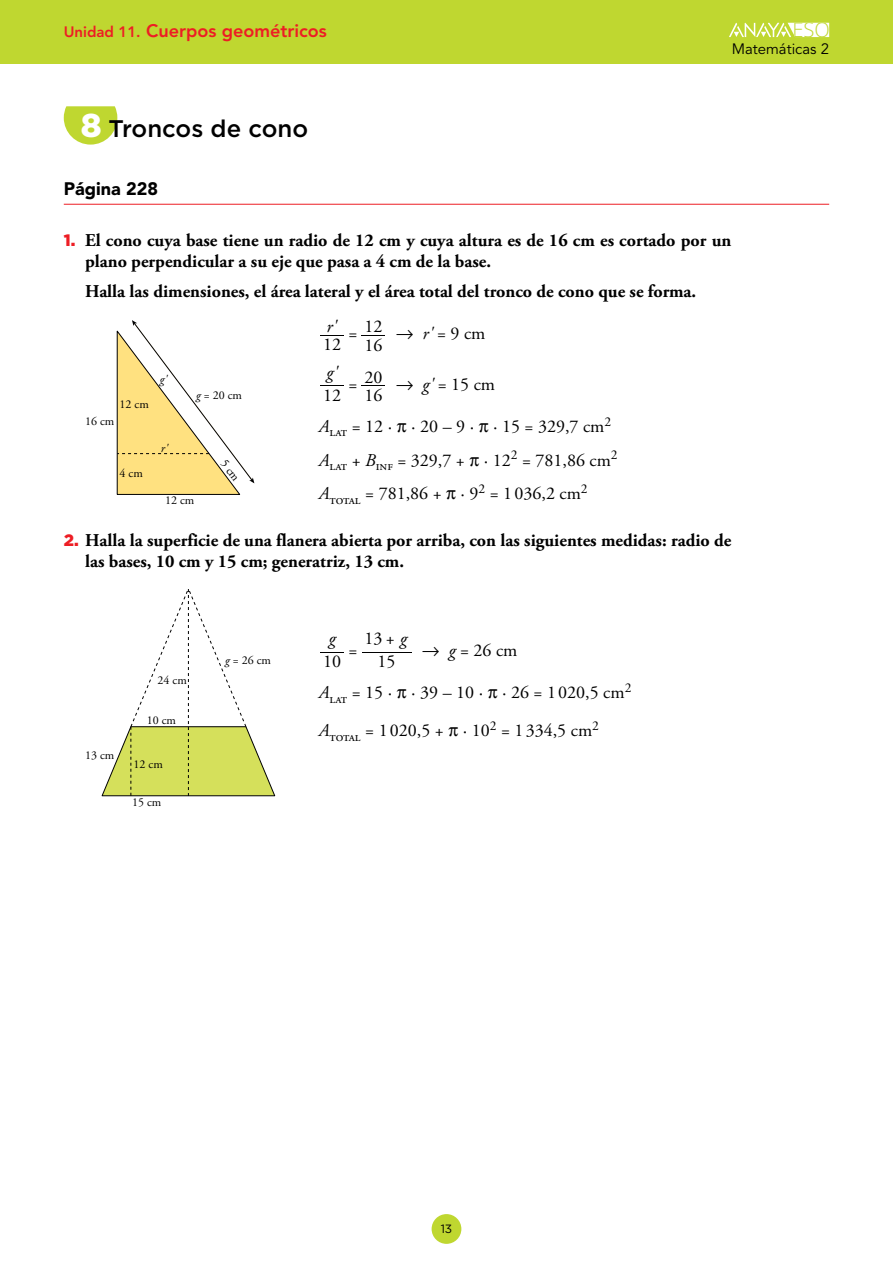
<style>
.page{position:relative;width:893px;height:1263px;background:#fff}
.page>*{position:absolute;margin:0;border:0;box-sizing:border-box;transform-origin:0 0}
.t1{font:500 24px "Gotham";color:#000}
.t2{font:300 20.25px "Open Sans";color:#bfd730}
.acti_TextoActiSangra{font:700 18px/21px "Adobe Garamond Pro";color:#000}
.Soluciones_sangrado{font:18px "Adobe Garamond Pro";color:#000}
.t3{font:800 18px "Avenir LT Std";color:#ed1d24}
.nuclPagina{font:900 18px "Avenir LT Std";color:#000}
.t4{font:italic 18px/18.3px "Adobe Garamond Pro";color:#000}
.t5{font:15px "Avenir LT Std";color:#000}
.t6{font:12px "Adobe Garamond Pro";color:#000}
.t7{font:italic 12px "Adobe Garamond Pro";color:#000}
.t8{font:12px "Gotham";color:#000}
.s1{font-size:15px}
.s2{font-weight:900;font-size:33px;color:#fff}
.s3{font-family:"Gotham";font-weight:900;font-size:16.5px;color:#ed1d24}
.s4{font-style:normal}
.s5{font-style:italic}
</style>
<div class="page">
<div style="left:0;top:0;width:893px;height:64px;background:#bfd730"></div>
<svg style="left:729px;top:22px;width:100px;height:15px"></svg>
<div style="left:432px;top:1214px;width:29px;height:30px;background:#bfd730;border-radius:50%"></div>
<hr style="left:64px;top:204px;width:765px;height:1px;background:#ed1d24">
<svg style="left:64px;top:106px;width:53px;height:39px"></svg>
<svg style="left:321px;top:335px;width:23px;height:1px"></svg>
<svg style="left:362px;top:335px;width:23px;height:1px"></svg>
<svg style="left:321px;top:652px;width:23px;height:1px"></svg>
<hr style="left:362px;top:652px;width:49px;height:1px;background:#000">
<svg style="left:101px;top:589px;width:174px;height:207px"></svg>
<svg style="left:116px;top:320px;width:138px;height:175px"></svg>
<p class="t3" style="left:64px;top:20px;width:264px"><span class="s1">Unidad 11.</span> Cuerpos geométricos</p>
<p class="t2" style="left:792px;top:16px;width:39px">ESO</p>
<p class="t5" style="left:732px;top:40px;width:99px">Matemáticas 2</p>
<p class="t1" style="left:81px;top:113px;width:229px"><span class="s2">8</span> Troncos de cono</p>
<p class="nuclPagina" style="left:64px;top:178px;width:96px">Página 228</p>
<p class="acti_TextoActiSangra" style="left:85px;top:230px;width:648px;text-indent:-21px"><span class="s3">1.</span> El cono cuya base tiene un radio de 12 cm y cuya altura es de 16 cm es cortado por un plano perpendicular a su eje que pasa a 4 cm de la base.</p>
<p class="acti_TextoActiSangra" style="left:85px;top:281px;width:613px">Halla las dimensiones, el área lateral y el área total del tronco de cono que se forma.</p>
<p class="t4" style="left:323px;top:317px;width:19px">r'<br><span class="s4">12</span></p>
<p class="Soluciones_sangrado" style="left:364px;top:316px;width:19px">12</p>
<p class="Soluciones_sangrado" style="left:348px;top:322px;width:10px">=</p>
<p class="Soluciones_sangrado" style="left:396px;top:322px;width:91px">→ <span class="s5">r'</span>=9cm</p>
<p class="Soluciones_sangrado" style="left:364px;top:334px;width:19px">16</p>
<p class="t6" style="left:120px;top:397px;width:31px">12 cm</p>
<p class="t6" style="left:85px;top:414px;width:31px">16 cm</p>
<p class="t6" style="left:120px;top:466px;width:25px">4 cm</p>
<p class="t7" style="left:160px;top:372px;width:9px">g'</p>
<p class="t7" style="left:161px;top:441px;width:8px">r'</p>
<p class="t6" style="left:196px;top:388px;width:47px"><span class="s5">g</span> = 20 cm</p>
<p class="t4" style="left:323px;top:361px;width:19px;line-height:23px">g'<br><span class="s4">12</span></p>
<p class="Soluciones_sangrado" style="left:364px;top:366px;width:19px">20</p>
<p class="Soluciones_sangrado" style="left:348px;top:373px;width:10px">=</p>
<p class="Soluciones_sangrado" style="left:396px;top:373px;width:101px">→ <span class="s5">g'</span> = 15 cm</p>
<p class="Soluciones_sangrado" style="left:319px;top:415px;width:294px"><span class="s5">A</span><sub>lat</sub>=12· ·20–9· ·15=329,7cm<sup>2</sup></p>
<p class="Soluciones_sangrado" style="left:319px;top:449px;width:300px"><span class="s5">A</span><sub>lat</sub> + <span class="s5">B</span><sub>inf</sub> = 329,7 + · 12<sup>2</sup> = 781,86 cm<sup>2</sup></p>
<p class="Soluciones_sangrado" style="left:364px;top:385px;width:19px">16</p>
<p class="Soluciones_sangrado" style="left:319px;top:483px;width:270px"><span class="s5">A</span><sub>total</sub> = 781,86 + · 9<sup>2</sup> = 1036,2 cm<sup>2</sup></p>
<p class="acti_TextoActiSangra" style="left:85px;top:530px;width:648px;text-indent:-21px"><span class="s3">2.</span> Halla la superficie de una flanera abierta por arriba, con las siguientes medidas: radio de las bases, 10 cm y 15 cm; generatriz, 13 cm.</p>
<p class="t6" style="left:165px;top:493px;width:31px">12 cm</p>
<p class="t6" style="left:85px;top:748px;width:31px">13 cm</p>
<p class="t6" style="left:158px;top:673px;width:31px">24 cm</p>
<p class="t6" style="left:147px;top:713px;width:31px">10 cm</p>
<p class="t6" style="left:134px;top:757px;width:31px">12 cm</p>
<p class="t6" style="left:132px;top:795px;width:31px">15 cm</p>
<p class="t6" style="left:225px;top:653px;width:47px"><span class="s5">g</span> = 26 cm</p>
<p class="t4" style="left:329px;top:630px;width:8px">g</p>
<p class="Soluciones_sangrado" style="left:364px;top:628px;width:44px">13+ <span class="s5">g</span></p>
<p class="Soluciones_sangrado" style="left:323px;top:651px;width:19px">10</p>
<p class="Soluciones_sangrado" style="left:377px;top:651px;width:19px">15</p>
<p class="Soluciones_sangrado" style="left:348px;top:639px;width:10px">=</p>
<p class="Soluciones_sangrado" style="left:422px;top:639px;width:97px">→ <span class="s5">g</span>=26cm</p>
<p class="Soluciones_sangrado" style="left:319px;top:682px;width:314px"><span class="s5">A</span><sub>lat</sub> = 15 · · 39 – 10 · · 26 = 1020,5 cm<sup>2</sup></p>
<p class="Soluciones_sangrado" style="left:319px;top:720px;width:281px"><span class="s5">A</span><sub>total</sub> = 1 020,5 + · 10<sup>2</sup> = 1334,5 cm<sup>2</sup></p>
<p class="t8" style="left:441px;top:1221px;width:13px">13</p>
</div>
